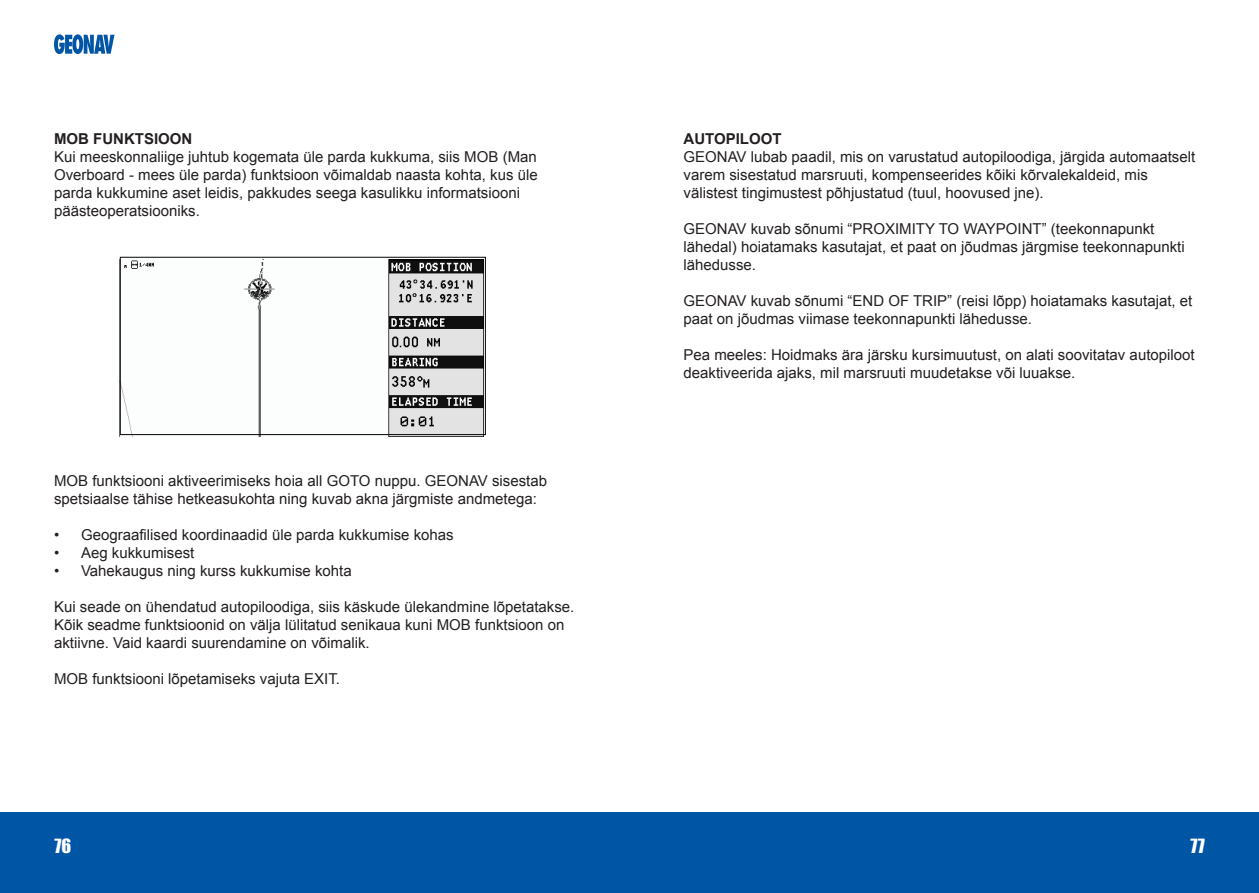
<style>
.page{position:relative;width:1259px;height:893px;background:#fff}
.page>*{position:absolute;margin:0;border:0;box-sizing:border-box;transform-origin:0 0}
.t1{font:18px "Impact";color:#fff}
.t2{font:15px/18px "Arial";color:#231f20}
.t3{font:700 15px "Arial";color:#231f20}
</style>
<div class="page">
<div style="left:0;top:812px;width:629px;height:81px;background:#0155a5"></div>
<svg style="left:54px;top:34px;width:60px;height:20px"></svg>
<div style="left:629px;top:812px;width:630px;height:81px;background:#0155a5"></div>
<img style="left:119px;top:259px;width:365px;height:177px">
<div style="left:120px;top:257px;width:365px;height:178px;border:1px solid #040503"></div>
<p class="t3" style="left:54px;top:130px;width:140px">MOB FUNKTSIOON</p>
<p class="t2" style="left:54px;top:148px;width:485px">Kui meeskonnaliige juhtub kogemata üle parda kukkuma, siis MOB (Man Overboard - mees üle parda) funktsioon võimaldab naasta kohta, kus üle parda kukkumine aset leidis, pakkudes seega kasulikku informatsiooni päästeoperatsiooniks.</p>
<p class="t2" style="left:54px;top:472px;width:494px">MOB funktsiooni aktiveerimiseks hoia all GOTO nuppu. GEONAV sisestab spetsiaalse tähise hetkeasukohta ning kuvab akna järgmiste andmetega:</p>
<p class="t2" style="left:81px;top:526px;width:374px">Geograafilised koordinaadid üle parda kukkumise kohas<br>Aeg kukkumisest<br>Vahekaugus ning kurss kukkumise kohta</p>
<p class="t2" style="left:54px;top:598px;width:522px">Kui seade on ühendatud autopiloodiga, siis käskude ülekandmine lõpetatakse.<br>Kõik seadme funktsioonid on välja lülitatud senikaua kuni MOB funktsioon on aktiivne. Vaid kaardi suurendamine on võimalik.</p>
<p class="t2" style="left:54px;top:670px;width:287px">MOB funktsiooni lõpetamiseks vajuta EXIT.</p>
<p class="t2" style="left:54px;top:526px;width:7px;text-align:justify">• • •</p>
<p class="t3" style="left:683px;top:131px;width:100px">AUTOPILOOT</p>
<p class="t2" style="left:683px;top:148px;width:513px">GEONAV lubab paadil, mis on varustatud autopiloodiga, järgida automaatselt varem sisestatud marsruuti, kompenseerides kõiki kõrvalekaldeid, mis välistest tingimustest põhjustatud (tuul, hoovused jne).</p>
<p class="t2" style="left:683px;top:220px;width:503px">GEONAV kuvab sõnumi “PROXIMITY TO WAYPOINT” (teekonnapunkt lähedal) hoiatamaks kasutajat, et paat on jõudmas järgmise teekonnapunkti lähedusse.</p>
<p class="t2" style="left:683px;top:292px;width:510px">GEONAV kuvab sõnumi “END OF TRIP” (reisi lõpp) hoiatamaks kasutajat, et paat on jõudmas viimase teekonnapunkti lähedusse.</p>
<p class="t2" style="left:683px;top:346px;width:513px">Pea meeles: Hoidmaks ära järsku kursimuutust, on alati soovitatav autopiloot deaktiveerida ajaks, mil marsruuti muudetakse või luuakse.</p>
<p class="t1" style="left:55px;top:835px;width:18px">76</p>
<p class="t1" style="left:1190px;top:835px;width:16px">77</p>
</div>
